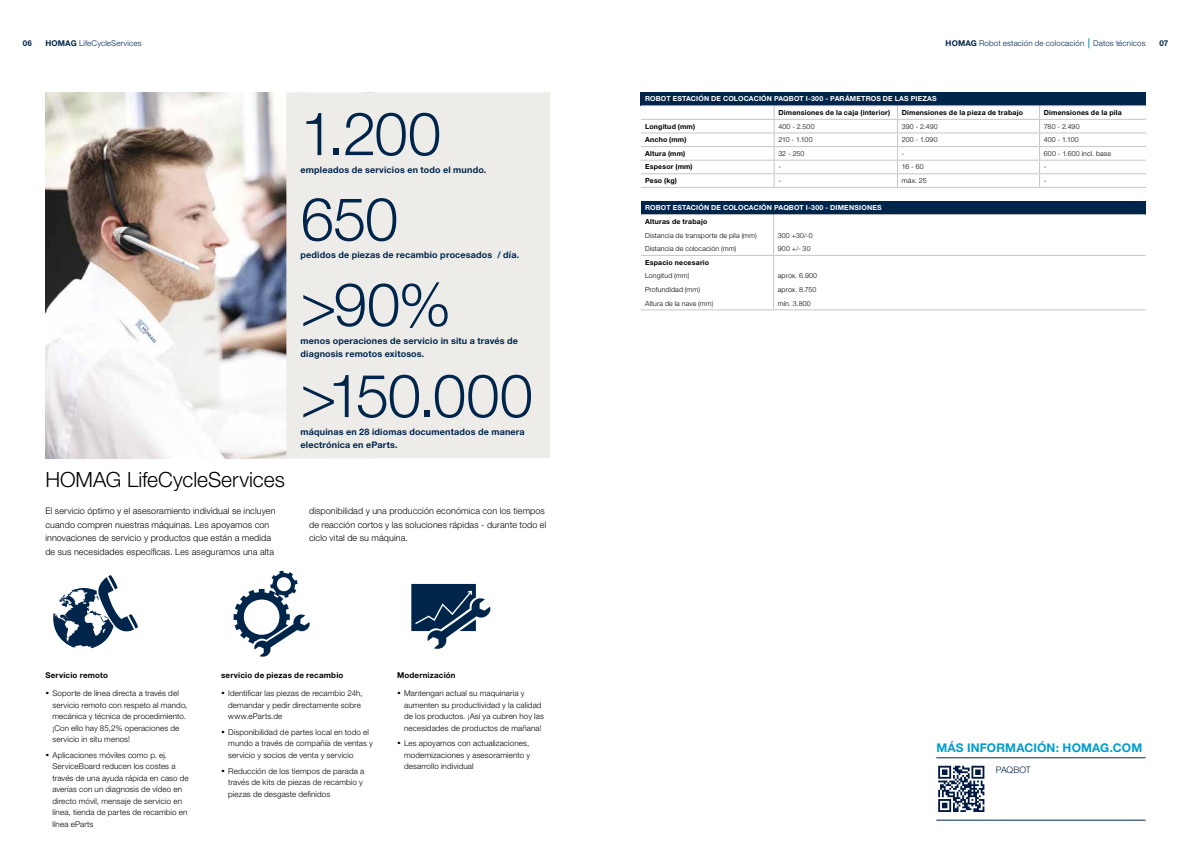
<style>
.page{position:relative;width:1191px;height:842px;background:#fff}
.page>*{position:absolute;margin:0;border:0;box-sizing:border-box;transform-origin:0 0}
.t1{font:300 60px "Helvetica Neue LTW1 G";letter-spacing:-.015em;color:#00254b}
.t2{font:300 21px "Helvetica Neue LTW1 G";color:#000}
.t3{font:700 12px "Helvetica Neue LTW1 G";letter-spacing:.015em;color:#009dcc}
.t4{font:300 9px/13.6px "Helvetica Neue LTW1 G";letter-spacing:.01em;color:#000}
.t5{font:700 9px/13.6px "Helvetica Neue LTW1 G";letter-spacing:.02em;color:#00254b}
.t6{font:300 9px "Helvetica Neue LTW1 G";letter-spacing:-.015em;color:#00254b}
.t7{font:300 8px/11.5px "Helvetica Neue LTW1 G";letter-spacing:.015em;color:#000}
.t8{font:300 8px "Helvetica Neue LTW1 G";letter-spacing:.015em;color:#00254b}
.t9{font:700 8px "Helvetica Neue LTW1 G";letter-spacing:.025em;color:#000}
.t10{font:700 8px "Helvetica Neue LTW1 G";color:#00254b}
.t11{font:300 7px "Helvetica Neue LTW1 G";letter-spacing:.02em;color:#000}
.t12{font:700 7px "Helvetica Neue LTW1 G";letter-spacing:.025em;color:#000}
.t13{font:700 7px "Helvetica Neue LTW1 G";letter-spacing:.025em;color:#fff}
.s1{font-weight:700}
.s2{font-weight:700;font-size:14px}
</style>
<div class="page">
<div style="left:641px;top:201px;width:504px;height:14px;background:#00254b"></div>
<hr style="left:641px;top:214px;width:132px;height:1px;background:#c6c6c6">
<hr style="left:773px;top:214px;width:372px;height:1px;background:#c6c6c6">
<hr style="left:641px;top:255px;width:132px;height:1px;background:#c6c6c6">
<hr style="left:773px;top:255px;width:372px;height:1px;background:#c6c6c6">
<hr style="left:641px;top:309px;width:132px;height:1px;background:#c6c6c6">
<svg style="left:773px;top:215px;width:1px;height:94px"></svg>
<hr style="left:773px;top:309px;width:372px;height:1px;background:#c6c6c6">
<div style="left:641px;top:92px;width:504px;height:14px;background:#00254b"></div>
<hr style="left:641px;top:105px;width:133px;height:1px;background:#c6c6c6">
<hr style="left:774px;top:105px;width:123px;height:1px;background:#c6c6c6">
<hr style="left:897px;top:105px;width:142px;height:1px;background:#c6c6c6">
<hr style="left:1039px;top:105px;width:106px;height:1px;background:#c6c6c6">
<hr style="left:641px;top:119px;width:133px;height:1px;background:#c6c6c6">
<hr style="left:774px;top:119px;width:123px;height:1px;background:#c6c6c6">
<hr style="left:897px;top:119px;width:142px;height:1px;background:#c6c6c6">
<hr style="left:1039px;top:119px;width:106px;height:1px;background:#c6c6c6">
<hr style="left:641px;top:132px;width:133px;height:1px;background:#c6c6c6">
<hr style="left:774px;top:132px;width:123px;height:1px;background:#c6c6c6">
<hr style="left:897px;top:132px;width:142px;height:1px;background:#c6c6c6">
<hr style="left:1039px;top:132px;width:106px;height:1px;background:#c6c6c6">
<hr style="left:641px;top:146px;width:133px;height:1px;background:#c6c6c6">
<hr style="left:774px;top:146px;width:123px;height:1px;background:#c6c6c6">
<hr style="left:897px;top:146px;width:142px;height:1px;background:#c6c6c6">
<hr style="left:1039px;top:146px;width:106px;height:1px;background:#c6c6c6">
<hr style="left:641px;top:160px;width:133px;height:1px;background:#c6c6c6">
<hr style="left:774px;top:160px;width:123px;height:1px;background:#c6c6c6">
<hr style="left:897px;top:160px;width:142px;height:1px;background:#c6c6c6">
<hr style="left:1039px;top:160px;width:106px;height:1px;background:#c6c6c6">
<hr style="left:641px;top:173px;width:133px;height:1px;background:#c6c6c6">
<hr style="left:641px;top:187px;width:133px;height:1px;background:#c6c6c6">
<svg style="left:773px;top:106px;width:1px;height:81px"></svg>
<hr style="left:774px;top:173px;width:123px;height:1px;background:#c6c6c6">
<hr style="left:774px;top:187px;width:123px;height:1px;background:#c6c6c6">
<svg style="left:897px;top:106px;width:1px;height:81px"></svg>
<hr style="left:897px;top:173px;width:142px;height:1px;background:#c6c6c6">
<hr style="left:897px;top:187px;width:142px;height:1px;background:#c6c6c6">
<svg style="left:1039px;top:106px;width:1px;height:81px"></svg>
<hr style="left:1039px;top:173px;width:106px;height:1px;background:#c6c6c6">
<hr style="left:1039px;top:187px;width:106px;height:1px;background:#c6c6c6">
<img style="left:45px;top:92px;width:241px;height:366px">
<svg style="left:411px;top:584px;width:80px;height:65px"></svg>
<svg style="left:234px;top:571px;width:76px;height:86px"></svg>
<svg style="left:53px;top:575px;width:85px;height:73px"></svg>
<div style="left:286px;top:92px;width:264px;height:366px;background:#edece9"></div>
<hr style="left:936px;top:757px;width:60px;height:1px;background:#00254b">
<hr style="left:936px;top:820px;width:60px;height:1px;background:#00254b">
<hr style="left:996px;top:757px;width:149px;height:1px;background:#00254b">
<hr style="left:996px;top:820px;width:149px;height:1px;background:#00254b">
<svg style="left:938px;top:765px;width:47px;height:47px"></svg>
<svg style="left:938px;top:766px;width:46px;height:46px"></svg>
<p class="t10" style="left:23px;top:39px;width:11px">06</p>
<p class="t8" style="left:945px;top:39px;width:201px"><span class="s1">HOMAG</span> Robot estación de colocación Datos técnicos</p>
<p class="t10" style="left:1159px;top:39px;width:10px">07</p>
<p class="t8" style="left:45px;top:39px;width:98px"><span class="s1">HOMAG</span> LifeCycleServices</p>
<h1 class="t1" style="left:300px;top:97px;width:142px">1.200</h1>
<p class="t5" style="left:300px;top:163px;width:187px">empleados de servicios en todo el mundo.</p>
<h1 class="t1" style="left:300px;top:182px;width:99px">650</h1>
<p class="t5" style="left:300px;top:248px;width:220px">pedidos de piezas de recambio procesados / día.</p>
<h1 class="t1" style="left:300px;top:268px;width:152px">&gt;90%</h1>
<p class="t5" style="left:300px;top:334px;width:219px">menos operaciones de servicio in situ a través de diagnosis remotos exitosos.</p>
<h1 class="t1" style="left:300px;top:359px;width:234px">&gt;150.000</h1>
<p class="t5" style="left:300px;top:425px;width:226px">máquinas en 28 idiomas documentados de manera electrónica en eParts.</p>
<h2 class="t2" style="left:45px;top:467px;width:241px">HOMAG LifeCycleServices</h2>
<p class="t4" style="left:45px;top:504px;width:232px">El servicio óptimo y el asesoramiento individual se incluyen cuando compren nuestras máquinas. Les apoyamos con innovaciones de servicio y productos que están a medida de sus necesidades específicas. Les aseguramos una alta</p>
<p class="t4" style="left:309px;top:504px;width:239px">disponibilidad y una producción económica con los tiempos de reacción cortos y las soluciones rápidas - durante todo el ciclo vital de su máquina.</p>
<p class="t9" style="left:45px;top:670px;width:64px">Servicio remoto</p>
<p class="t7" style="left:52px;top:687px;width:137px;text-indent:-7px"><span class="s2">·</span> Soporte de línea directa a través del servicio remoto con respeto al mando, mecánica y técnica de procedimiento. ¡Con ello hay 85,2% operaciones de servicio in situ menos!</p>
<p class="t7" style="left:52px;top:749px;width:138px;text-indent:-7px"><span class="s2">·</span> Aplicaciones móviles como p. ej.<br>ServiceBoard reducen los costes a través de una ayuda rápida en caso de averías con un diagnosis de vídeo en directo móvil, mensaje de servicio en línea, tienda de partes de recambio en línea eParts</p>
<p class="t9" style="left:221px;top:670px;width:124px">servicio de piezas de recambio</p>
<p class="t7" style="left:228px;top:687px;width:136px;text-indent:-7px"><span class="s2">·</span> Identificar las piezas de recambio 24h, demandar y pedir directamente sobre www.eParts.de</p>
<p class="t7" style="left:228px;top:726px;width:146px;text-indent:-7px"><span class="s2">·</span> Disponibilidad de partes local en todo el mundo a través de compañía de ventas y servicio y socios de venta y servicio</p>
<p class="t7" style="left:228px;top:765px;width:138px;text-indent:-7px"><span class="s2">·</span> Reducción de los tiempos de parada a través de kits de piezas de recambio y piezas de desgaste definidos</p>
<p class="t9" style="left:397px;top:670px;width:60px">Modernización</p>
<p class="t7" style="left:404px;top:687px;width:141px;text-indent:-7px"><span class="s2">·</span> Mantengan actual su maquinaria y aumenten su productividad y la calidad de los productos. ¡Así ya cubren hoy las necesidades de productos de mañana!</p>
<p class="t7" style="left:404px;top:738px;width:127px;text-align:justify;text-indent:-7px"><span class="s2">·</span> Les apoyamos con actualizaciones, modernizaciones y asesoramiento y desarrollo individual</p>
<p class="t13" style="left:645px;top:95px;width:293px">ROBOT ESTACIÓN DE COLOCACIÓN PAQBOT I-300 - PARÁMETROS DE LAS PIEZAS</p>
<p class="t12" style="left:778px;top:108px;width:113px">Dimensiones de la caja (interior)</p>
<p class="t12" style="left:901px;top:108px;width:123px">Dimensiones de la pieza de trabajo</p>
<p class="t12" style="left:1043px;top:108px;width:80px">Dimensiones de la pila</p>
<p class="t12" style="left:645px;top:122px;width:51px">Longitud (mm)</p>
<p class="t11" style="left:778px;top:122px;width:38px">400 - 2.500</p>
<p class="t11" style="left:901px;top:122px;width:38px">390 - 2.490</p>
<p class="t11" style="left:1043px;top:122px;width:37px">780 - 2.490</p>
<p class="t12" style="left:645px;top:135px;width:43px">Ancho (mm)</p>
<p class="t11" style="left:778px;top:135px;width:36px">210 - 1.100</p>
<p class="t11" style="left:901px;top:135px;width:37px">200 - 1.090</p>
<p class="t11" style="left:1043px;top:135px;width:36px">400 - 1.100</p>
<p class="t12" style="left:645px;top:149px;width:42px">Altura (mm)</p>
<p class="t11" style="left:778px;top:149px;width:27px">32 - 250</p>
<p class="t11" style="left:901px;top:149px;width:4px">-</p>
<p class="t11" style="left:1043px;top:149px;width:69px">600 - 1.600 incl. base</p>
<p class="t12" style="left:645px;top:163px;width:49px">Espesor (mm)</p>
<p class="t11" style="left:778px;top:163px;width:4px">-</p>
<p class="t11" style="left:901px;top:163px;width:23px">16 - 60</p>
<p class="t11" style="left:1043px;top:163px;width:4px">-</p>
<p class="t12" style="left:645px;top:176px;width:33px">Peso (kg)</p>
<p class="t11" style="left:778px;top:176px;width:4px">-</p>
<p class="t11" style="left:901px;top:176px;width:26px">máx. 25</p>
<p class="t11" style="left:1043px;top:176px;width:4px">-</p>
<p class="t13" style="left:645px;top:203px;width:238px">ROBOT ESTACIÓN DE COLOCACIÓN PAQBOT I-300 - DIMENSIONES</p>
<p class="t12" style="left:645px;top:217px;width:64px">Alturas de trabajo</p>
<p class="t11" style="left:645px;top:231px;width:113px">Distancia de transporte de pila (mm)</p>
<p class="t11" style="left:778px;top:231px;width:36px">300 +30/-0</p>
<p class="t11" style="left:645px;top:244px;width:93px">Distancia de colocación (mm)</p>
<p class="t11" style="left:778px;top:244px;width:34px">900 +/- 30</p>
<p class="t12" style="left:645px;top:258px;width:66px">Espacio necesario</p>
<p class="t11" style="left:645px;top:272px;width:46px">Longitud (mm)</p>
<p class="t11" style="left:778px;top:272px;width:41px">aprox. 6.900</p>
<p class="t11" style="left:645px;top:285px;width:56px">Profundidad (mm)</p>
<p class="t11" style="left:778px;top:285px;width:40px">aprox. 8.750</p>
<p class="t11" style="left:645px;top:299px;width:70px">Altura de la nave (mm)</p>
<p class="t11" style="left:778px;top:299px;width:35px">mín. 3.800</p>
<h3 class="t3" style="left:936px;top:740px;width:207px">MÁS INFORMACIÓN: HOMAG.COM</h3>
<p class="t6" style="left:996px;top:764px;width:37px">PAQBOT</p>
</div>
